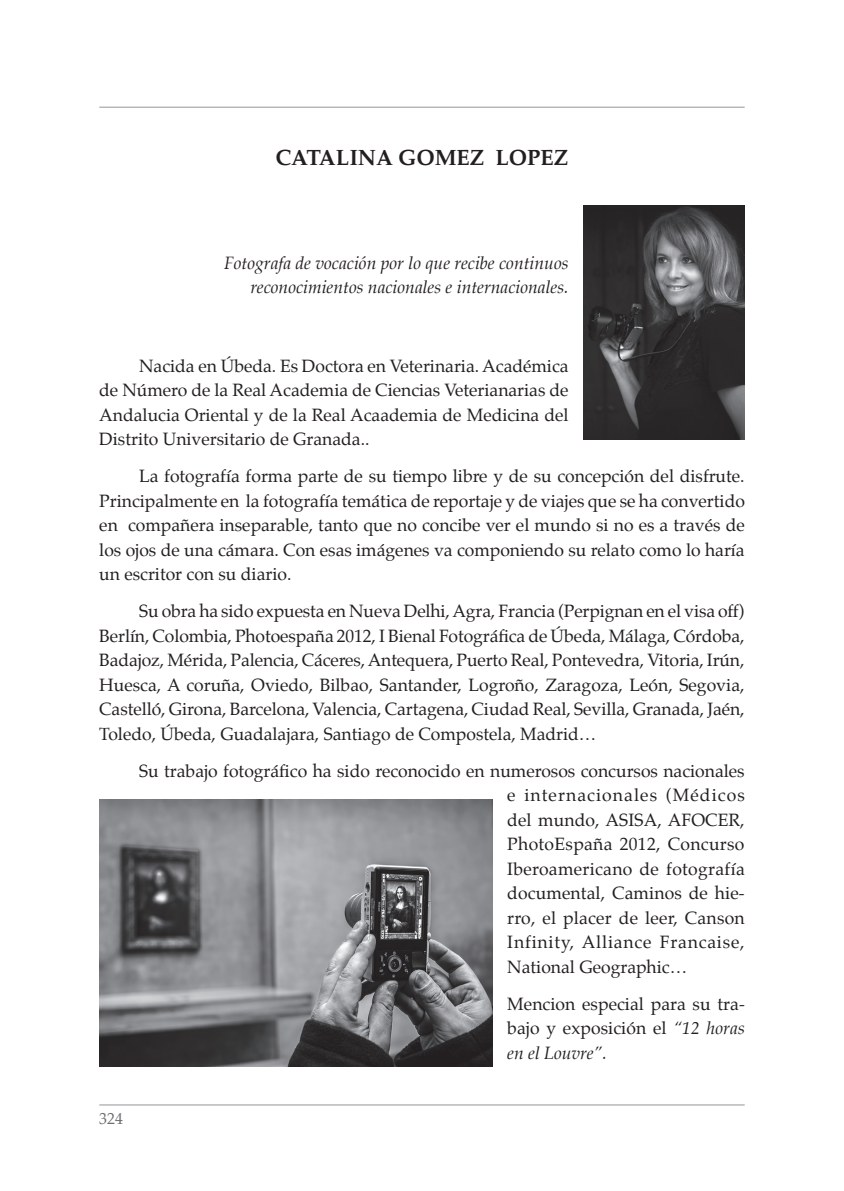
<style>
.page{position:relative;width:844px;height:1191px;background:#fff}
.page>*{position:absolute;margin:0;border:0;box-sizing:border-box;transform-origin:0 0}
.t1{font:700 21.88px "Palatino";color:#231f20}
.t2{font:17.5px/24.5px "Palatino";color:#231f20;text-align:justify}
.t3{font:italic 17.5px/24.5px "Palatino";color:#231f20;text-align:right}
.t4{font:15.75px "Palatino";color:#6c6d70}
.s1{font-style:italic}
</style>
<div class="page">
<hr style="left:99px;top:107px;width:645px;height:1px;background:#939598">
<hr style="left:99px;top:1104px;width:645px;height:1px;background:#939598">
<img style="left:583px;top:205px;width:161px;height:234px">
<img style="left:99px;top:799px;width:393px;height:268px">
<p class="t1" style="left:275px;top:139px;width:294px">CATALINA GOMEZ LOPEZ</p>
<p class="t3" style="left:224px;top:251px;width:346px">Fotografa de vocación por lo que recibe continuos reconocimientos nacionales e internacionales.</p>
<p class="t2" style="left:99px;top:353px;width:470px;text-indent:40px">Nacida en Úbeda. Es Doctora en Veterinaria. Académica de Número de la Real Academia de Ciencias Veterianarias de Andalucia Oriental y de la Real Acaademia de Medicina del Distrito Universitario de Granada..</p>
<p class="t2" style="left:99px;top:464px;width:647px;text-indent:40px">La fotografía forma parte de su tiempo libre y de su concepción del disfrute.<br>Principalmente en la fotografía temática de reportaje y de viajes que se ha convertido en compañera inseparable, tanto que no concibe ver el mundo si no es a través de los ojos de una cámara. Con esas imágenes va componiendo su relato como lo haría un escritor con su diario.</p>
<p class="t2" style="left:99px;top:599px;width:646px;text-indent:40px">Su obra ha sido expuesta en Nueva Delhi, Agra, Francia (Perpignan en el visa off)<br>Berlín, Colombia, Photoespaña 2012, I Bienal Fotográfica de Úbeda, Málaga, Córdoba, Badajoz, Mérida, Palencia, Cáceres, Antequera, Puerto Real, Pontevedra, Vitoria, Irún, Huesca, A coruña, Oviedo, Bilbao, Santander, Logroño, Zaragoza, León, Segovia, Castelló, Girona, Barcelona, Valencia, Cartagena, Ciudad Real, Sevilla, Granada, Jaén, Toledo, Úbeda, Guadalajara, Santiago de Compostela, Madrid…</p>
<p class="t2" style="left:507px;top:758px;width:239px;text-indent:-368px">Su trabajo fotográfico ha sido reconocido en numerosos concursos nacionales e internacionales (Médicos del mundo, ASISA, AFOCER, PhotoEspaña 2012, Concurso Iberoamericano de fotografía documental, Caminos de hie&shy;rro, el placer de leer, Canson Infinity, Alliance Francaise, National Geographic…</p>
<p class="t2" style="left:507px;top:991px;width:239px">Mencion especial para su tra&shy;bajo y exposición el <span class="s1">“12 horas en el Louvre”.</span></p>
<p class="t4" style="left:99px;top:1105px;width:25px">324</p>
</div>
